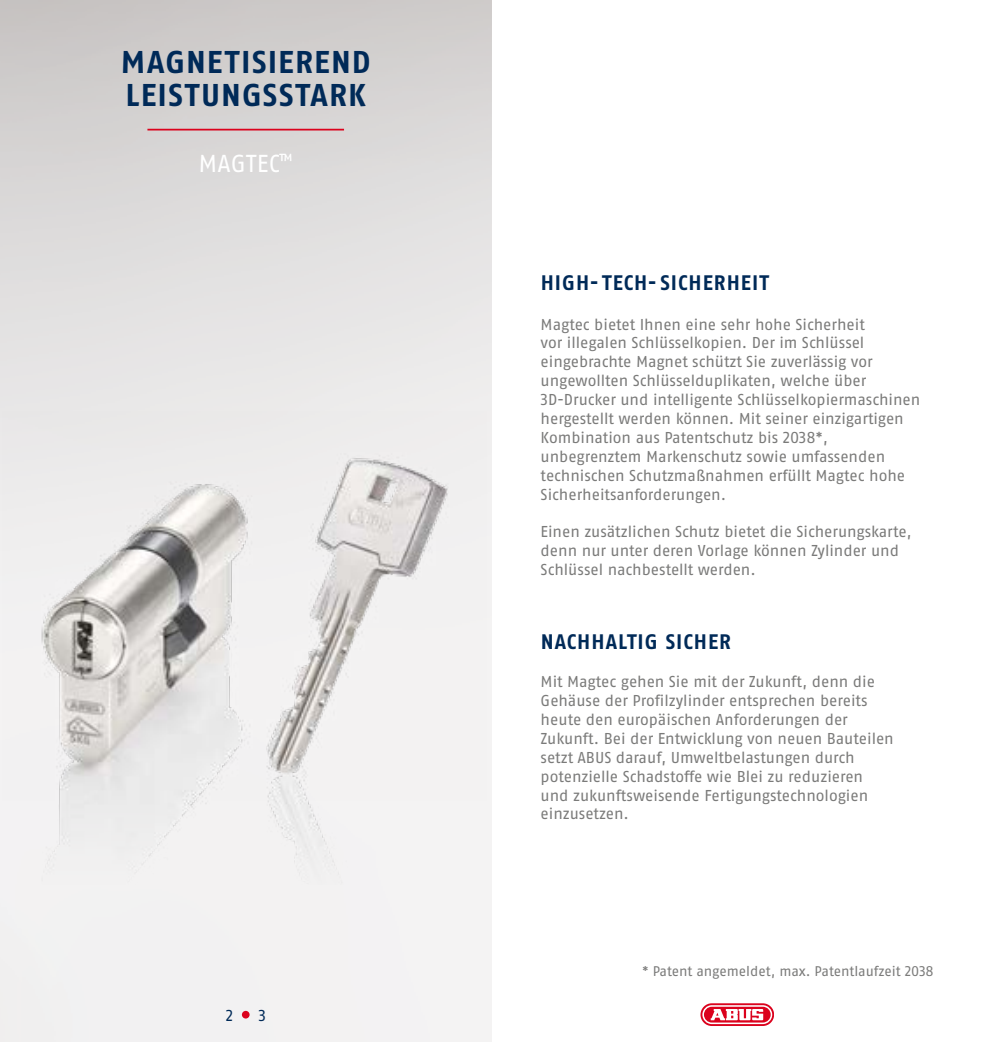
<style>
.page{position:relative;width:983px;height:1042px;background:#fff}
.page>*{position:absolute;margin:0;border:0;box-sizing:border-box;transform-origin:0 0}
.t1{font:700 31.5px/33.2px "ABUS Fago Pro";letter-spacing:.04em;color:#002a58}
.t2{font:24.5px "ABUS Fago Pro";letter-spacing:.01em;color:#fff}
.t3{font:700 21px "ABUS Fago Pro";letter-spacing:.05em;color:#002a58}
.t4{font:15.75px/18.9px "ABUS Fago Pro";letter-spacing:-.005em;color:#7b7b7a}
.t5{font:15.75px "ABUS Fago Pro";color:#002a58}
.t6{font:14px "ABUS Fago Pro";letter-spacing:-.005em;color:#7b7b7a}
</style>
<div class="page">
<img style="left:0;top:0;width:491px;height:1042px">
<hr style="left:147px;top:129px;width:197px;height:1px;background:#db021d">
<img style="left:2px;top:412px;width:484px;height:472px">
<div style="left:242px;top:1011px;width:7px;height:7px;background:#db021d;border-radius:50%"></div>
<svg style="left:700px;top:1003px;width:73px;height:23px"></svg>
<svg style="left:702px;top:1005px;width:70px;height:19px"></svg>
<h1 class="t1" style="left:121px;top:45px;width:251px">MAGNETISIEREND<br>LEISTUNGSSTARK</h1>
<h2 class="t2" style="left:198px;top:148px;width:96px">MAGTEC<sup>™</sup></h2>
<p class="t5" style="left:226px;top:1006px;width:9px">2</p>
<p class="t5" style="left:258px;top:1006px;width:9px">3</p>
<h3 class="t3" style="left:540px;top:270px;width:229px">HIGH-TECH-SICHERHEIT</h3>
<p class="t4" style="left:540px;top:314px;width:381px">Magtec bietet Ihnen eine sehr hohe Sicherheit<br>vor illegalen Schlüsselkopien. Der im Schlüssel eingebrachte Magnet schützt Sie zuverlässig vor ungewollten Schlüsselduplikaten, welche über 3D-Drucker und intelligente Schlüsselkopiermaschinen hergestellt werden können. Mit seiner einzigartigen Kombination aus Patentschutz bis 2038*, unbegrenztem Markenschutz sowie umfassenden technischen Schutzmaßnahmen erfüllt Magtec hohe Sicherheitsanforderungen.</p>
<p class="t4" style="left:540px;top:522px;width:372px">Einen zusätzlichen Schutz bietet die Sicherungskarte, denn nur unter deren Vorlage können Zylinder und<br>Schlüssel nachbestellt werden.</p>
<h3 class="t3" style="left:540px;top:629px;width:192px">NACHHALTIG SICHER</h3>
<p class="t4" style="left:540px;top:672px;width:354px">Mit Magtec gehen Sie mit der Zukunft, denn die Gehäuse der Profilzylinder entsprechen bereits heute den europäischen Anforderungen der Zukunft. Bei der Entwicklung von neuen Bauteilen setzt ABUS darauf, Umweltbelastungen durch potenzielle Schadstoffe wie Blei zu reduzieren und zukunftsweisende Fertigungstechnologien einzusetzen.</p>
<p class="t6" style="left:642px;top:963px;width:293px">* Patent angemeldet, max. Patentlaufzeit 2038</p>
</div>
